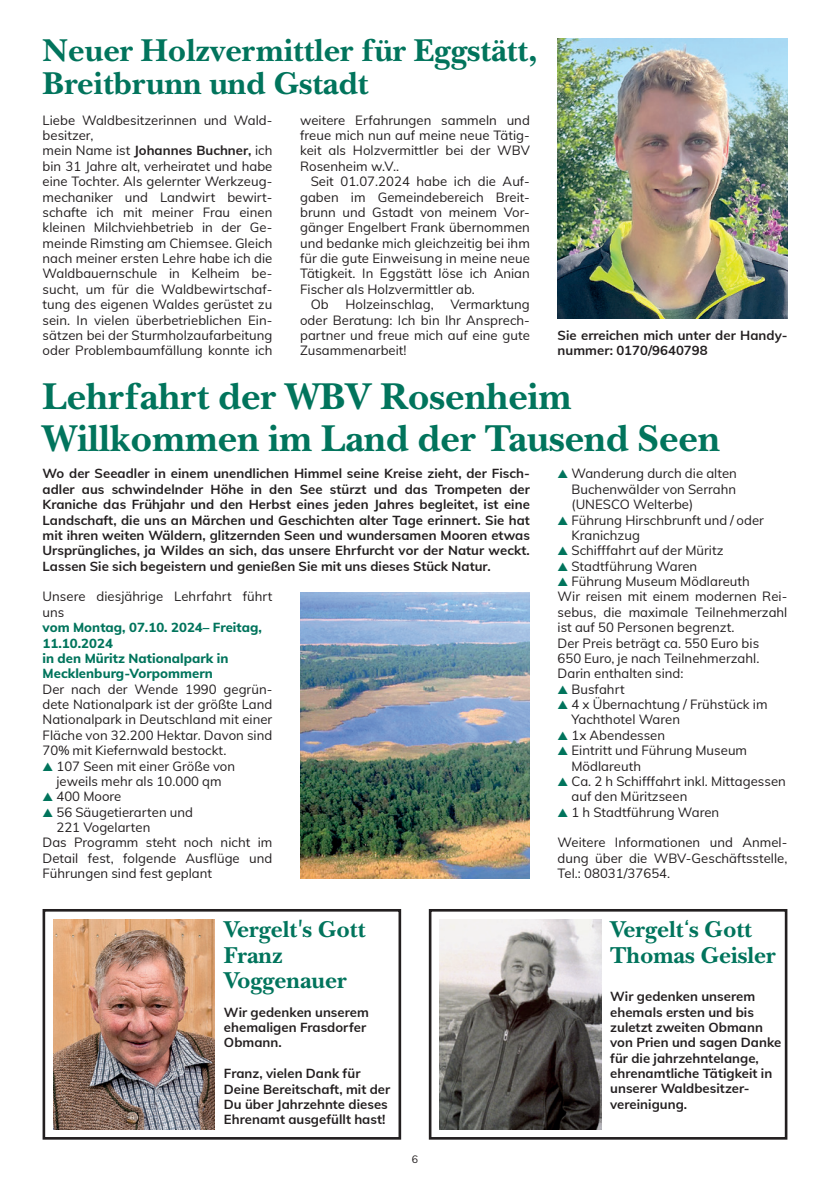
<style>
.page{position:relative;width:830px;height:1178px;background:#fff}
.page>*{position:absolute;margin:0;border:0;box-sizing:border-box;transform-origin:0 0}
.t1{font:700 39px/42px "New Baskerville Std";color:#01745c}
.t2{font:700 33px/33px "New Baskerville Std";color:#01745c}
.t3{font:700 24px/25.5px "New Baskerville Std";color:#01745c}
.t4{font:13.2px/15.3px "Mulish";letter-spacing:.005em;color:#231f20}
.t5{font:700 13.2px/15.3px "Mulish";letter-spacing:.005em;color:#231f20}
.t6{font:800 13.2px/15.3px "Mulish";letter-spacing:.005em;color:#01745c}
.t7{font:10.5px "Mulish";color:#231f20}
.s1{font-weight:700}
.s2{color:#01745c}
.s3{font-family:"Mulish";font-weight:400;font-style:italic}
</style>
<div class="page">
<img style="left:557px;top:38px;width:230px;height:281px">
<img style="left:300px;top:592px;width:229px;height:286px">
<div style="left:43px;top:909px;width:358px;height:230px;border:3px solid #231f20"></div>
<div style="left:428px;top:909px;width:359px;height:230px;border:3px solid #231f20"></div>
<img style="left:53px;top:919px;width:162px;height:210px">
<img style="left:439px;top:919px;width:162px;height:210px">
<h2 class="t2" style="left:43px;top:37px;width:496px">Neuer Holzvermittler für Eggstätt,<br>Breitbrunn und Gstadt</h2>
<p class="t4" style="left:300px;top:113px;width:231px;text-align:justify">weitere Erfahrungen sammeln und freue mich nun auf meine neue Tätig&shy;keit als Holzvermittler bei der WBV Rosenheim w.V..</p>
<p class="t4" style="left:310px;top:174px;width:220px">Seit 01.07.2024 habe ich die Auf-</p>
<p class="t4" style="left:300px;top:190px;width:231px">gaben im Gemeindebereich Breit-</p>
<p class="t4" style="left:300px;top:205px;width:231px">brunn und Gstadt von meinem Vor-</p>
<p class="t4" style="left:300px;top:220px;width:231px">gänger Engelbert Frank übernommen</p>
<p class="t4" style="left:300px;top:236px;width:231px">und bedanke mich gleichzeitig bei ihm</p>
<p class="t4" style="left:300px;top:251px;width:231px">für die gute Einweisung in meine neue</p>
<p class="t4" style="left:300px;top:266px;width:231px">Tätigkeit. In Eggstätt löse ich Anian</p>
<p class="t4" style="left:300px;top:282px;width:176px">Fischer als Holzvermittler ab.</p>
<p class="t4" style="left:310px;top:297px;width:20px">Ob</p>
<p class="t4" style="left:345px;top:297px;width:90px">Holzeinschlag,</p>
<p class="t4" style="left:43px;top:113px;width:231px">Liebe Waldbesitzerinnen und Wald&shy;besitzer,<br>mein Name ist <span class="s1">Johannes Buchner,</span> ich bin 31 Jahre alt, verheiratet und habe eine Tochter. Als gelernter Werkzeug&shy;mechaniker und Landwirt bewirt&shy;schafte ich mit meiner Frau einen kleinen Milchviehbetrieb in der Ge&shy;meinde Rimsting am Chiemsee. Gleich nach meiner ersten Lehre habe ich die Waldbauernschule in Kelheim be&shy;sucht, um für die Waldbewirtschaf&shy;tung des eigenen Waldes gerüstet zu sein. In vielen überbetrieblichen Ein&shy;sätzen bei der Sturmholzaufarbeitung oder Problembaumfällung konnte ich</p>
<p class="t4" style="left:300px;top:297px;width:231px;text-align:justify;text-indent:150px">Vermarktung oder Beratung: Ich bin Ihr Ansprech&shy;partner und freue mich auf eine gute Zusammenarbeit!</p>
<p class="t5" style="left:557px;top:328px;width:231px">Sie erreichen mich unter der Handy&shy;nummer: 0170/9640798</p>
<h1 class="t1" style="left:43px;top:380px;width:678px">Lehrfahrt der WBV Rosenheim<br>Willkommen im Land der Tausend Seen</h1>
<p class="t5" style="left:43px;top:466px;width:488px;text-align:justify">Wo der Seeadler in einem unendlichen Himmel seine Kreise zieht, der Fisch&shy;adler aus schwindelnder Höhe in den See stürzt und das Trompeten der Kraniche das Frühjahr und den Herbst eines jeden Jahres begleitet, ist eine Landschaft, die uns an Märchen und Geschichten alter Tage erinnert. Sie hat mit ihren weiten Wäldern, glitzernden Seen und wundersamen Mooren etwas Ursprüngliches, ja Wildes an sich, das unsere Ehrfurcht vor der Natur weckt.<br>Lassen Sie sich begeistern und genießen Sie mit uns dieses Stück Natur.</p>
<p class="t4" style="left:43px;top:589px;width:231px">Unsere diesjährige Lehrfahrt führt uns</p>
<p class="t6" style="left:43px;top:620px;width:221px">vom Montag, 07.10. 2024– Freitag,<br>11.10.2024<br>in den Müritz Nationalpark in<br>Mecklenburg-Vorpommern</p>
<p class="t4" style="left:43px;top:682px;width:231px;text-align:justify">Der nach der Wende 1990 gegrün&shy;dete Nationalpark ist der größte Land Nationalpark in Deutschland mit einer Fläche von 32.200 Hektar. Davon sind 70% mit Kiefernwald bestockt.</p>
<p class="t4" style="left:43px;top:758px;width:194px;text-align:center"><span class="s2">▲</span> 107 Seen mit einer Größe von jeweils mehr als 10.000 qm</p>
<p class="t4" style="left:43px;top:789px;width:80px"><span class="s2">▲</span> 400 Moore</p>
<p class="t4" style="left:43px;top:805px;width:152px"><span class="s2">▲</span> 56 Säugetierarten und</p>
<p class="t4" style="left:56px;top:820px;width:95px">221 Vogelarten</p>
<p class="t4" style="left:43px;top:835px;width:231px">Das Programm steht noch nicht im</p>
<p class="t4" style="left:43px;top:850px;width:231px">Detail fest, folgende Ausflüge und</p>
<p class="t4" style="left:43px;top:866px;width:171px">Führungen sind fest geplant</p>
<h3 class="t3" style="left:224px;top:919px;width:143px">Vergelt<span class="s3">'</span>s Gott<br>Franz<br>Voggenauer</h3>
<p class="t5" style="left:224px;top:1004px;width:146px">Wir gedenken unserem ehemaligen Frasdorfer<br>Obmann.</p>
<p class="t5" style="left:224px;top:1066px;width:168px">Franz, vielen Dank für<br>Deine Bereitschaft, mit der<br>Du über Jahrzehnte dieses<br>Ehrenamt ausgefüllt hast!</p>
<p class="t7" style="left:411px;top:1153px;width:8px">6</p>
<p class="t4" style="left:571px;top:466px;width:167px;text-align:justify;text-indent:-14px"><span class="s2">▲</span> Wanderung durch die alten Buchenwälder von Serrahn (UNESCO Welterbe)</p>
<p class="t4" style="left:571px;top:511px;width:194px;text-indent:-14px"><span class="s2">▲</span> Führung Hirschbrunft und / oder<br>Kranichzug</p>
<p class="t4" style="left:557px;top:543px;width:167px"><span class="s2">▲</span> Schifffahrt auf der Müritz</p>
<p class="t4" style="left:557px;top:559px;width:141px"><span class="s2">▲</span> Stadtführung Waren</p>
<p class="t4" style="left:557px;top:574px;width:231px"><span class="s2">▲</span> Führung Museum Mödlareuth<br>Wir reisen mit einem modernen Rei&shy;sebus, die maximale Teilnehmerzahl ist auf 50 Personen begrenzt.<br>Der Preis beträgt ca. 550 Euro bis<br>650 Euro, je nach Teilnehmerzahl.<br>Darin enthalten sind:</p>
<p class="t4" style="left:557px;top:682px;width:68px"><span class="s2">▲</span> Busfahrt</p>
<p class="t4" style="left:571px;top:697px;width:197px;text-indent:-14px"><span class="s2">▲</span> 4 x Übernachtung / Frühstück im<br>Yachthotel Waren</p>
<p class="t4" style="left:557px;top:728px;width:109px"><span class="s2">▲</span> 1x Abendessen</p>
<p class="t4" style="left:571px;top:743px;width:177px;text-indent:-14px"><span class="s2">▲</span> Eintritt und Führung Museum<br>Mödlareuth</p>
<p class="t4" style="left:571px;top:774px;width:216px;text-indent:-14px"><span class="s2">▲</span> Ca. 2 h Schifffahrt inkl. Mittagessen auf den Müritzseen</p>
<p class="t4" style="left:557px;top:805px;width:163px"><span class="s2">▲</span> 1 h Stadtführung Waren</p>
<p class="t4" style="left:557px;top:835px;width:231px;text-align:justify">Weitere Informationen und Anmel&shy;dung über die WBV-Geschäftsstelle, Tel.: 08031/37654.</p>
<h3 class="t3" style="left:610px;top:919px;width:167px">Vergelt<span class="s3">‘</span>s Gott<br>Thomas Geisler</h3>
<p class="t5" style="left:610px;top:989px;width:173px">Wir gedenken unserem ehemals ersten und bis zuletzt zweiten Obmann von Prien und sagen Danke für die jahrzehntelange, ehrenamtliche Tätigkeit in unserer Waldbesitzer&shy;vereinigung.</p>
</div>
